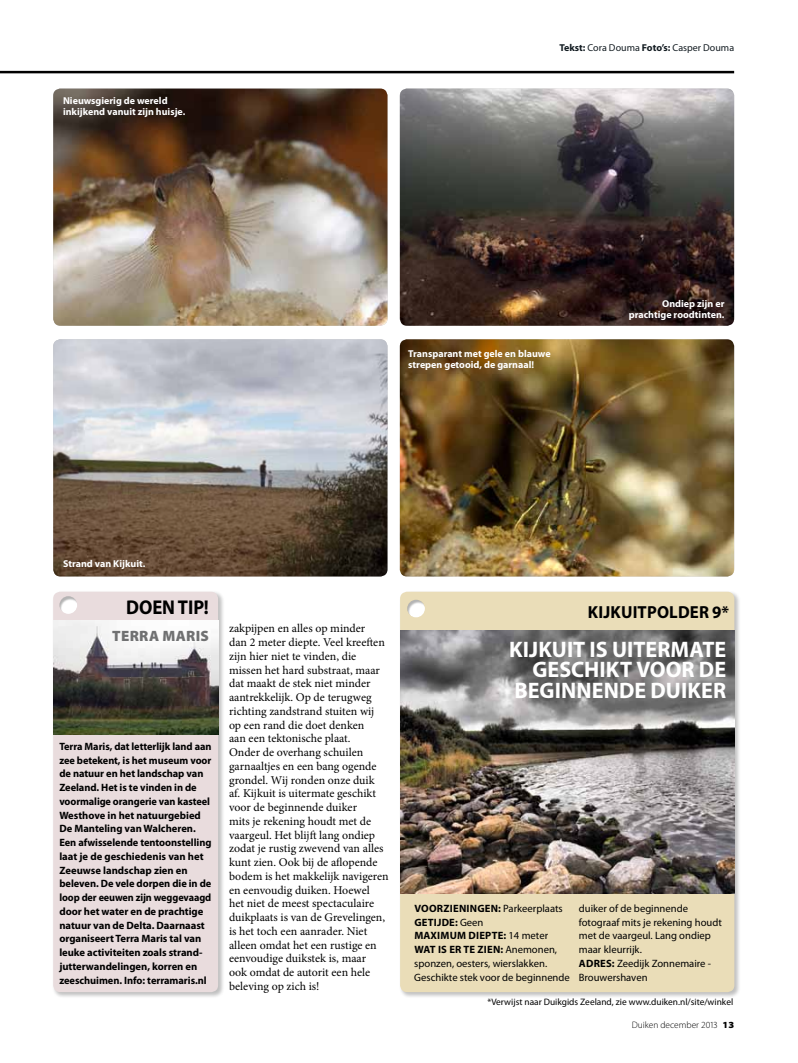
<style>
.page{position:relative;width:798px;height:1063px;background:#fff}
.page>*{position:absolute;margin:0;border:0;box-sizing:border-box;transform-origin:0 0}
.t1{font:700 22.5px "Myriad Pro";letter-spacing:.005em;color:#fff}
.t2{font:700 20px "Myriad Pro";color:#000;scale:.93 1}
.t3{font:700 17.5px "Myriad Pro";letter-spacing:.01em;color:#000;scale:.96 1}
.t4{font:900 15px "Myriad Pro";letter-spacing:.02em;color:#707172}
.t5{font:11.88px/13.8px "Minion Pro";color:#000}
.t6{font:700 10.62px/13.8px "Myriad Pro";letter-spacing:-.005em;color:#000}
.t7{font:10.62px/13.8px "Myriad Pro";color:#000}
.t8{font:700 10px/11.2px "Myriad Pro";color:#fff}
.t9{font:10px "Myriad Pro";color:#121b21}
.t10{font:9.38px "Myriad Pro";color:#000}
.t11{font:300 9.38px "Myriad Pro";color:#000}
.s1{font-weight:700}
.s2{font-weight:900;font-stretch:semi-expanded}
</style>
<div class="page">
<img style="left:53px;top:339px;width:334px;height:237px">
<img style="left:53px;top:89px;width:334px;height:237px">
<hr style="left:0;top:71px;width:733px;height:2px;background:#000">
<img style="left:399px;top:339px;width:334px;height:237px">
<img style="left:399px;top:89px;width:334px;height:237px">
<div style="left:52px;top:590px;width:172px;height:409px;background:#000;opacity:.25"></div>
<div style="left:53px;top:592px;width:165px;height:400px;background:#e9dcdd;border-radius:7px"></div>
<div style="left:58px;top:594px;width:20px;height:20px;background:#000;opacity:.3"></div>
<img style="left:53px;top:621px;width:165px;height:113px">
<div style="left:398px;top:590px;width:342px;height:409px;background:#000;opacity:.25"></div>
<div style="left:400px;top:592px;width:334px;height:400px;background:#eaddb8;border-radius:7px"></div>
<div style="left:405px;top:598px;width:20px;height:20px;background:#000;opacity:.3"></div>
<img style="left:400px;top:631px;width:334px;height:263px">
<p class="t8" style="left:63px;top:94px;width:124px">Nieuwsgierig de wereld inkijkend vanuit zijn huisje.</p>
<p class="t9" style="left:559px;top:41px;width:176px"><span class="s1">Tekst:</span> Cora Douma <span class="s1">Foto’s:</span> Casper Douma</p>
<p class="t8" style="left:408px;top:347px;width:144px">Transparant met gele en blauwe strepen getooid, de garnaal!</p>
<p class="t8" style="left:628px;top:298px;width:97px;text-align:right">Ondiep zijn er prachtige roodtinten.</p>
<p class="t8" style="left:63px;top:558px;width:84px">Strand van Kijkuit.</p>
<h2 class="t2" style="left:126px;top:594px;width:91px">DOEN TIP!</h2>
<p class="t4" style="left:112px;top:627px;width:98px">TERRA MARIS</p>
<p class="t6" style="left:59px;top:739px;width:154px">Terra Maris, dat letterlijk land aan zee betekent, is het museum voor de natuur en het landschap van<br>Zeeland. Het is te vinden in de voormalige orangerie van kasteel<br>Westhove in het natuurgebied<br>De Manteling van Walcheren.<br>Een afwisselende tentoonstelling laat je de geschiedenis van het<br>Zeeuwse landschap zien en beleven. De vele dorpen die in de loop der eeuwen zijn weggevaagd door het water en de prachtige natuur van de Delta. Daarnaast organiseert Terra Maris tal van leuke activiteiten zoals strand&shy;jutterwandelingen, korren en zeeschuimen. Info: terramaris.nl</p>
<p class="t5" style="left:229px;top:622px;width:161px">zakpijpen en alles op minder<br>dan 2 meter diepte. Veel kreeften zijn hier niet te vinden, die missen het hard substraat, maar dat maakt de stek niet minder aantrekkelijk. Op de terugweg richting zandstrand stuiten wij op een rand die doet denken<br>aan een tektonische plaat.<br>Onder de overhang schuilen garnaaltjes en een bang ogende grondel. Wij ronden onze duik af. Kijkuit is uitermate geschikt voor de beginnende duiker<br>mits je rekening houdt met de vaargeul. Het blijft lang ondiep zodat je rustig zwevend van alles kunt zien. Ook bij de aflopende bodem is het makkelijk navigeren en eenvoudig duiken. Hoewel<br>het niet de meest spectaculaire duikplaats is van de Grevelingen, is het toch een aanrader. Niet alleen omdat het een rustige en eenvoudige duikstek is, maar<br>ook omdat de autorit een hele beleving op zich is!</p>
<h3 class="t3" style="left:587px;top:601px;width:84px">kijkuitpolder</h3>
<h3 class="t3" style="left:712px;top:601px;width:19px">9*</h3>
<h1 class="t1" style="left:509px;top:634px;width:152px">KijkU it is uiterma</h1>
<h1 class="t1" style="left:702px;top:634px;width:23px">te</h1>
<h1 class="t1" style="left:532px;top:655px;width:120px">gesch ikt voor</h1>
<h1 class="t1" style="left:698px;top:655px;width:14px">de</h1>
<h1 class="t1" style="left:514px;top:676px;width:62px">beginnende</h1>
<h1 class="t1" style="left:650px;top:676px;width:51px">duiker</h1>
<p class="t7" style="left:578px;top:901px;width:145px">duiker of de beginnende fotograaf mits je rekening houdt met de vaargeul. Lang ondiep maar kleurrijk.</p>
<p class="t6" style="left:578px;top:956px;width:15px">Adre</p>
<p class="t6" style="left:414px;top:901px;width:15px">Voorz</p>
<p class="t6" style="left:449px;top:901px;width:28px">ieningen</p>
<p class="t7" style="left:498px;top:901px;width:66px"><span class="s1">:</span> Parkeerplaats</p>
<p class="t7" style="left:414px;top:915px;width:157px"><span class="s1">Getijde:</span> Geen<br><span class="s1">Maximum diepte:</span> 14 meter<br><span class="s1">Wat is er te zien:</span> Anemonen, sponzen, oesters, wierslakken.<br>Geschikte stek voor de beginnende</p>
<p class="t10" style="left:487px;top:996px;width:247px">*Verwijst naar Duikgids Zeeland, zie www.duiken.nl/site/winkel</p>
<p class="t7" style="left:578px;top:956px;width:134px;text-indent:27px"><span class="s1">s:</span> Zeedijk Zonnemaire -<br>Brouwershaven</p>
<p class="t11" style="left:631px;top:1019px;width:104px">Duiken december 2013 <span class="s2">13</span></p>
</div>
